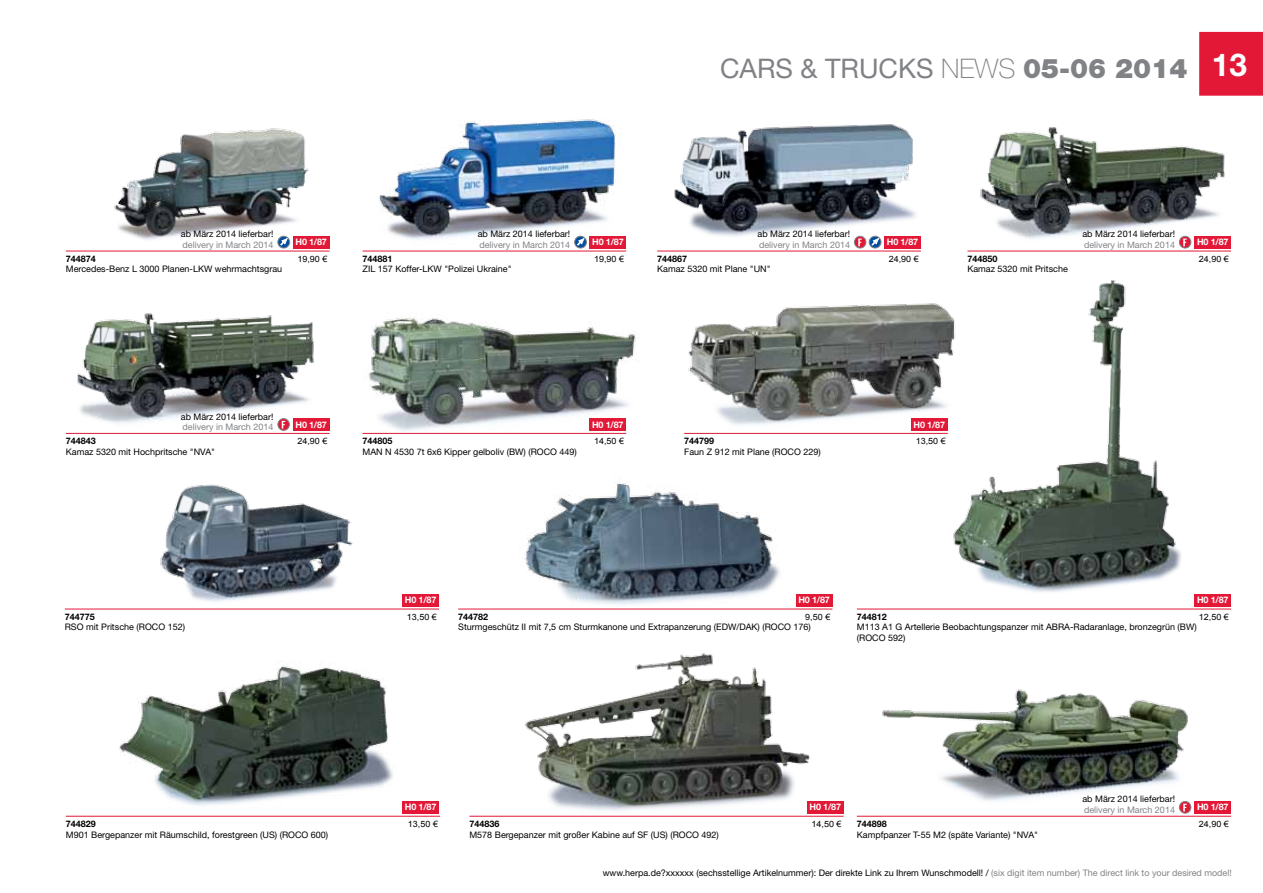
<style>
.page{position:relative;width:1263px;height:893px;background:#fff}
.page>*{position:absolute;margin:0;border:0;box-sizing:border-box;transform-origin:0 0}
.t1{font:700 31.5px "Helvetica Neue";color:#fff}
.t2{font:27px "Helvetica Neue";color:#808285}
.t3{font:9px/10.8px "Helvetica Neue";color:#000}
.t4{font:9px "Helvetica Neue";color:#808285}
.t5{font:700 9px "Helvetica Neue";color:#000}
.t6{font:700 9px "Helvetica Neue";letter-spacing:-.02em;color:#fff}
.t7{font:8.7px "Arial";color:#000;scale:1.04 1}
.s1{font-weight:100}
.s2{font-weight:900}
.s3{color:#808285}
</style>
<div class="page">
<img style="left:160px;top:484px;width:193px;height:118px">
<img style="left:510px;top:483px;width:280px;height:126px">
<img style="left:363px;top:318px;width:273px;height:116px">
<img style="left:119px;top:666px;width:274px;height:140px">
<img style="left:66px;top:313px;width:264px;height:120px">
<img style="left:674px;top:124px;width:242px;height:113px">
<img style="left:688px;top:303px;width:260px;height:122px">
<img style="left:948px;top:280px;width:233px;height:312px">
<img style="left:509px;top:653px;width:335px;height:163px">
<img style="left:980px;top:127px;width:245px;height:120px">
<img style="left:379px;top:119px;width:237px;height:126px">
<img style="left:882px;top:689px;width:310px;height:118px">
<img style="left:114px;top:128px;width:195px;height:113px">
<hr style="left:65px;top:609px;width:374px;height:1px;background:#e31837">
<hr style="left:458px;top:609px;width:374px;height:1px;background:#e31837">
<hr style="left:684px;top:433px;width:264px;height:1px;background:#e31837">
<hr style="left:362px;top:433px;width:264px;height:1px;background:#e31837">
<hr style="left:857px;top:609px;width:374px;height:1px;background:#e31837">
<hr style="left:66px;top:816px;width:374px;height:1px;background:#e31837">
<hr style="left:469px;top:816px;width:375px;height:1px;background:#e31837">
<hr style="left:66px;top:433px;width:264px;height:1px;background:#e31837">
<hr style="left:967px;top:251px;width:264px;height:1px;background:#e31837">
<hr style="left:657px;top:251px;width:264px;height:1px;background:#e31837">
<hr style="left:66px;top:251px;width:264px;height:1px;background:#e31837">
<hr style="left:362px;top:251px;width:264px;height:1px;background:#e31837">
<hr style="left:857px;top:816px;width:374px;height:1px;background:#e31837">
<div style="left:278px;top:236px;width:12px;height:12px;border:1px solid #808285;border-radius:50%"></div>
<svg style="left:278px;top:238px;width:9px;height:10px"></svg>
<div style="left:293px;top:236px;width:37px;height:12px;background:#e31837"></div>
<div style="left:574px;top:236px;width:13px;height:12px;border:1px solid #808285;border-radius:50%"></div>
<svg style="left:575px;top:238px;width:9px;height:10px"></svg>
<div style="left:589px;top:236px;width:37px;height:12px;background:#e31837"></div>
<div style="left:1199px;top:32px;width:64px;height:64px;background:#e31837"></div>
<div style="left:869px;top:236px;width:12px;height:12px;border:1px solid #808285;border-radius:50%"></div>
<svg style="left:869px;top:238px;width:10px;height:9px"></svg>
<div style="left:884px;top:236px;width:37px;height:12px;background:#e31837"></div>
<svg style="left:854px;top:236px;width:12px;height:12px"></svg>
<div style="left:854px;top:236px;width:12px;height:12px;border:1px solid #808285;border-radius:50%"></div>
<svg style="left:858px;top:239px;width:4px;height:7px"></svg>
<div style="left:1194px;top:236px;width:37px;height:12px;background:#e31837"></div>
<svg style="left:1179px;top:236px;width:12px;height:12px"></svg>
<div style="left:1179px;top:236px;width:12px;height:12px;border:1px solid #808285;border-radius:50%"></div>
<svg style="left:1183px;top:239px;width:4px;height:7px"></svg>
<div style="left:293px;top:418px;width:37px;height:12px;background:#e31837"></div>
<svg style="left:278px;top:419px;width:11px;height:11px"></svg>
<div style="left:278px;top:418px;width:11px;height:12px;border:1px solid #808285;border-radius:50%"></div>
<svg style="left:282px;top:421px;width:3px;height:8px"></svg>
<div style="left:589px;top:418px;width:37px;height:12px;background:#e31837"></div>
<div style="left:402px;top:594px;width:37px;height:12px;background:#e31837"></div>
<div style="left:402px;top:801px;width:37px;height:12px;background:#e31837"></div>
<div style="left:807px;top:801px;width:37px;height:12px;background:#e31837"></div>
<div style="left:796px;top:594px;width:36px;height:12px;background:#e31837"></div>
<div style="left:1194px;top:594px;width:37px;height:12px;background:#e31837"></div>
<div style="left:911px;top:418px;width:37px;height:12px;background:#e31837"></div>
<div style="left:1194px;top:801px;width:37px;height:12px;background:#e31837"></div>
<svg style="left:1179px;top:801px;width:12px;height:12px"></svg>
<div style="left:1179px;top:801px;width:12px;height:12px;border:1px solid #808285;border-radius:50%"></div>
<svg style="left:1183px;top:804px;width:4px;height:7px"></svg>
<h2 class="t2" style="left:720px;top:52px;width:469px">CARS &amp; TRUCKS <span class="s1">NEWS</span> <span class="s2">05-06 2014</span></h2>
<h1 class="t1" style="left:1212px;top:45px;width:37px">13</h1>
<p class="t3" style="left:181px;top:229px;width:94px">ab März 2014 lieferbar!</p>
<p class="t4" style="left:183px;top:240px;width:92px">delivery in March 2014</p>
<p class="t3" style="left:478px;top:229px;width:94px">ab März 2014 lieferbar!</p>
<p class="t4" style="left:479px;top:240px;width:92px">delivery in March 2014</p>
<p class="t6" style="left:295px;top:236px;width:33px">H0 1/87</p>
<p class="t6" style="left:592px;top:236px;width:33px">H0 1/87</p>
<p class="t3" style="left:1082px;top:229px;width:94px">ab März 2014 lieferbar!</p>
<p class="t4" style="left:1084px;top:240px;width:92px">delivery in March 2014</p>
<p class="t3" style="left:757px;top:229px;width:94px">ab März 2014 lieferbar!</p>
<p class="t4" style="left:759px;top:240px;width:92px">delivery in March 2014</p>
<p class="t6" style="left:887px;top:236px;width:33px">H0 1/87</p>
<p class="t6" style="left:1197px;top:236px;width:33px">H0 1/87</p>
<p class="t5" style="left:66px;top:253px;width:32px">744874</p>
<p class="t7" style="left:297px;top:253px;width:30px">19,90 €</p>
<p class="t3" style="left:66px;top:264px;width:218px">Mercedes-Benz L 3000 Planen-LKW wehrmachtsgrau</p>
<p class="t5" style="left:362px;top:253px;width:32px">744881</p>
<p class="t7" style="left:594px;top:253px;width:30px">19,90 €</p>
<p class="t3" style="left:362px;top:264px;width:151px">ZIL 157 Koffer-LKW "Polizei Ukraine"</p>
<p class="t5" style="left:657px;top:253px;width:32px">744867</p>
<p class="t7" style="left:889px;top:253px;width:30px">24,90 €</p>
<p class="t3" style="left:657px;top:264px;width:115px">Kamaz 5320 mit Plane "UN"</p>
<p class="t5" style="left:967px;top:253px;width:32px">744850</p>
<p class="t7" style="left:1199px;top:253px;width:30px">24,90 €</p>
<p class="t3" style="left:967px;top:264px;width:102px">Kamaz 5320 mit Pritsche</p>
<p class="t3" style="left:181px;top:411px;width:94px">ab März 2014 lieferbar!</p>
<p class="t4" style="left:183px;top:422px;width:92px">delivery in March 2014</p>
<p class="t6" style="left:592px;top:419px;width:33px">H0 1/87</p>
<p class="t6" style="left:295px;top:419px;width:33px">H0 1/87</p>
<p class="t6" style="left:913px;top:419px;width:33px">H0 1/87</p>
<p class="t5" style="left:66px;top:435px;width:32px">744843</p>
<p class="t7" style="left:297px;top:435px;width:30px">24,90 €</p>
<p class="t3" style="left:66px;top:446px;width:151px">Kamaz 5320 mit Hochpritsche "NVA"</p>
<p class="t5" style="left:362px;top:435px;width:32px">744805</p>
<p class="t7" style="left:594px;top:435px;width:30px">14,50 €</p>
<p class="t3" style="left:362px;top:446px;width:216px">MAN N 4530 7t 6x6 Kipper gelboliv (BW) (ROCO 449)</p>
<p class="t5" style="left:684px;top:435px;width:32px">744799</p>
<p class="t7" style="left:916px;top:435px;width:30px">13,50 €</p>
<p class="t3" style="left:684px;top:446px;width:138px">Faun Z 912 mit Plane (ROCO 229)</p>
<p class="t6" style="left:405px;top:594px;width:33px">H0 1/87</p>
<p class="t6" style="left:798px;top:594px;width:33px">H0 1/87</p>
<p class="t6" style="left:1197px;top:594px;width:33px">H0 1/87</p>
<p class="t5" style="left:65px;top:611px;width:32px">744775</p>
<p class="t7" style="left:407px;top:611px;width:30px">13,50 €</p>
<p class="t3" style="left:65px;top:622px;width:122px">RSO mit Pritsche (ROCO 152)</p>
<p class="t5" style="left:458px;top:611px;width:32px">744782</p>
<p class="t7" style="left:805px;top:611px;width:26px">9,50 €</p>
<p class="t3" style="left:458px;top:622px;width:354px">Sturmgeschütz II mit 7,5 cm Sturmkanone und Extrapanzerung (EDW/DAK) (ROCO 176)</p>
<p class="t5" style="left:857px;top:611px;width:32px">744812</p>
<p class="t7" style="left:1199px;top:611px;width:30px">12,50 €</p>
<p class="t3" style="left:857px;top:622px;width:341px">M113 A1 G Artellerie Beobachtungspanzer mit ABRA-Radaranlage, bronzegrün (BW) (ROCO 592)</p>
<p class="t6" style="left:405px;top:802px;width:33px">H0 1/87</p>
<p class="t6" style="left:810px;top:802px;width:33px">H0 1/87</p>
<p class="t3" style="left:1082px;top:794px;width:94px">ab März 2014 lieferbar!</p>
<p class="t4" style="left:1084px;top:805px;width:92px">delivery in March 2014</p>
<p class="t6" style="left:1197px;top:802px;width:33px">H0 1/87</p>
<p class="t5" style="left:66px;top:818px;width:32px">744829</p>
<p class="t7" style="left:408px;top:818px;width:30px">13,50 €</p>
<p class="t3" style="left:66px;top:829px;width:264px">M901 Bergepanzer mit Räumschild, forestgreen (US) (ROCO 600)</p>
<p class="t5" style="left:469px;top:818px;width:32px">744836</p>
<p class="t7" style="left:811px;top:818px;width:30px">14,50 €</p>
<p class="t3" style="left:469px;top:829px;width:251px">M578 Bergepanzer mit großer Kabine auf SF (US) (ROCO 492)</p>
<p class="t5" style="left:857px;top:818px;width:32px">744898</p>
<p class="t7" style="left:1199px;top:818px;width:30px">24,90 €</p>
<p class="t3" style="left:857px;top:829px;width:183px">Kampfpanzer T-55 M2 (späte Variante) "NVA"</p>
<p class="t3" style="left:603px;top:867px;width:630px">www.herpa.de?xxxxxx (sechsstellige Artikelnummer): Der direkte Link zu Ihrem Wunschmodell! / <span class="s3">(six digit item number) The direct link to your desired model!</span></p>
</div>
